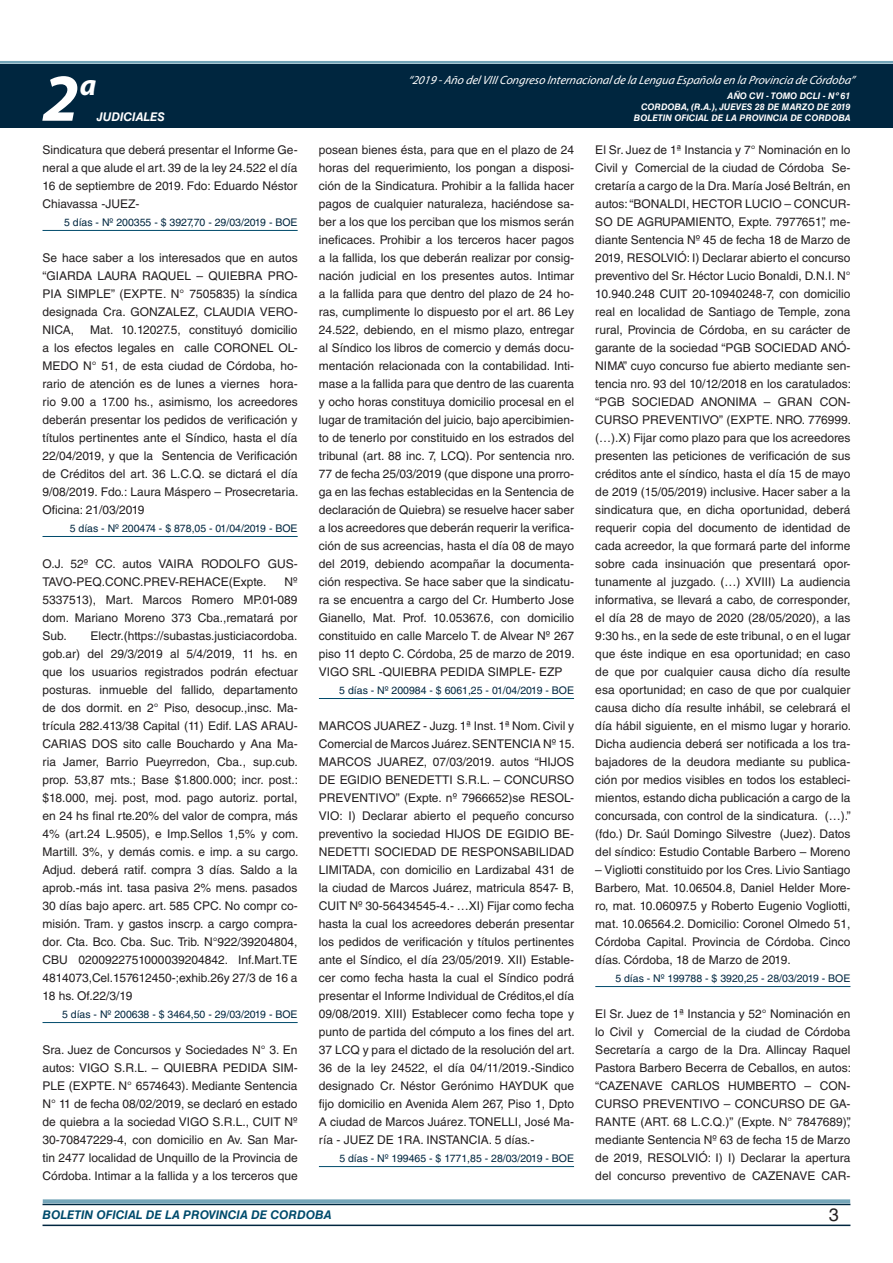
<style>
.page{position:relative;width:893px;height:1263px;background:#fff}
.page>*{position:absolute;margin:0;border:0;box-sizing:border-box;transform-origin:0 0}
.t1{font:italic 700 67.5px "Myriad Pro";color:#fff}
.t2{font:italic 700 30px "Myriad Pro";color:#fff}
.t3{font:18px "Helvetica LT Std";color:#231f20}
.t4{font:12px/18px "Helvetica LT Std";color:#231f20;text-align:justify}
.t5{font:italic 12px "Myriad Pro";color:#fff}
.t6{font:italic 700 12px "Helvetica LT Std";color:#004b6c}
.t7{font:italic 700 12px "Helvetica LT Std";color:#fff}
.t8{font:10.5px "Helvetica LT Std";color:#00263f}
.t9{font:italic 700 9px/10.8px "Helvetica LT Std";color:#fff;text-align:right}
</style>
<div class="page">
<div style="left:0;top:61px;width:893px;height:6px;background:#fff;opacity:.75"></div>
<div style="left:0;top:64px;width:893px;height:64px;background:#00263f"></div>
<hr style="left:43px;top:1224px;width:807px;height:2px;background:#00263f">
<div style="left:42px;top:1198px;width:809px;height:8px;background:#fff;opacity:.75"></div>
<hr style="left:43px;top:230px;width:255px;height:1px;background:#004b6c">
<hr style="left:43px;top:536px;width:255px;height:1px;background:#004b6c">
<hr style="left:43px;top:1022px;width:255px;height:1px;background:#004b6c">
<hr style="left:319px;top:698px;width:255px;height:1px;background:#004b6c">
<hr style="left:319px;top:1166px;width:255px;height:1px;background:#004b6c">
<hr style="left:595px;top:986px;width:255px;height:1px;background:#004b6c">
<h2 class="t2" style="left:80px;top:66px;width:18px">a</h2>
<p class="t5" style="left:408px;top:72px;width:448px">“2019 -Año delVIIICongreso Internacionalde la Lengua Esp añola en la Provincia de Córdoba”</p>
<h1 class="t1" style="left:43px;top:54px;width:38px">2</h1>
<p class="t9" style="left:641px;top:91px;width:211px">AÑO CVI - TOMO DCLI - Nº 61<br>CORDOBA, (R.A.), JUEVES 28 DE MARZO DE 2019</p>
<p class="t7" style="left:97px;top:110px;width:70px">JUDICIALES</p>
<p class="t9" style="left:634px;top:112px;width:218px">BOLETIN OFICIAL DE LA PROVINCIA DE CORDOBA</p>
<p class="t4" style="left:43px;top:141px;width:257px">Sindicatura que deberá presentar el Informe Ge&shy;neral a que alude el art. 39 de la ley 24.522 el día 16 de septiembre de 2019. Fdo: Eduardo Néstor Chiavassa -JUEZ-</p>
<p class="t8" style="left:64px;top:216px;width:235px">5 días - Nº 200355 - $ 3927,70 - 29/03/2019 - BOE</p>
<p class="t4" style="left:43px;top:249px;width:257px">Se hace saber a los interesados que en autos “GIARDA LAURA RAQUEL – QUIEBRA PRO-PIA SIMPLE” (EXPTE. N° 7505835) la síndica designada Cra. GONZALEZ, CLAUDIA VERO-NICA,</p>
<p class="t4" style="left:43px;top:321px;width:257px;text-indent:48px">Mat. 10.12027.5, constituyó domicilio a los efectos legales en calle CORONEL OL-MEDO N° 51, de esta ciudad de Córdoba, ho&shy;rario de atención es de lunes a viernes hora&shy;rio 9.00 a 17.00 hs., asimismo, los acreedores deberán presentar los pedidos de verificación y títulos pertinentes ante el Síndico, hasta el día 22/04/2019, y que la Sentencia de Verificación de Créditos del art. 36 L.C.Q. se dictará el día 9/08/2019. Fdo.: Laura Máspero – Prosecretaria.<br>Oficina: 21/03/2019</p>
<p class="t8" style="left:70px;top:522px;width:229px">5 días - Nº 200474 - $ 878,05 - 01/04/2019 - BOE</p>
<p class="t4" style="left:43px;top:555px;width:257px">O.J. 52º CC. autos VAIRA RODOLFO GUS-<br>TAVO-PEQ.CONC.PREV-REHACE(Expte.</p>
<p class="t4" style="left:43px;top:573px;width:257px;text-indent:242px">Nº 5337513), Mart. Marcos Romero MP.01-089 dom. Mariano Moreno 373 Cba.,rematará por Sub.</p>
<p class="t4" style="left:43px;top:627px;width:257px;text-indent:48px">Electr.(https://subastas.justiciacordoba. gob.ar) del 29/3/2019 al 5/4/2019, 11 hs. en que los usuarios registrados podrán efectuar posturas. inmueble del fallido, departamento de dos dormit. en 2° Piso, desocup.,insc. Ma&shy;trícula 282.413/38 Capital (11) Edif. LAS ARAU-CARIAS DOS sito calle Bouchardo y Ana Ma&shy;ria Jamer, Barrio Pueyrredon, Cba., sup.cub. prop. 53,87 mts.; Base $1.800.000; incr. post.: $18.000, mej. post, mod. pago autoriz. portal, en 24 hs final rte.20% del valor de compra, más 4% (art.24 L.9505), e Imp.Sellos 1,5% y com.<br>Martill. 3%, y demás comis. e imp. a su cargo.<br>Adjud. deberá ratif. compra 3 días. Saldo a la aprob.-más int. tasa pasiva 2% mens. pasados 30 días bajo aperc. art. 585 CPC. No compr co&shy;misión. Tram. y gastos inscrp. a cargo compra&shy;dor. Cta. Bco. Cba. Suc. Trib. N°922/39204804, CBU 0200922751000039204842. Inf.Mart.TE 4814073,Cel.157612450-;exhib.26y 27/3 de 16 a 18 hs. Of.22/3/19</p>
<p class="t8" style="left:62px;top:1008px;width:237px">5 días - Nº 200638 - $ 3464,50 - 29/03/2019 - BOE</p>
<p class="t4" style="left:43px;top:1041px;width:257px">Sra. Juez de Concursos y Sociedades N° 3. En autos: VIGO S.R.L. – QUIEBRA PEDIDA SIM-PLE (EXPTE. N° 6574643). Mediante Sentencia N° 11 de fecha 08/02/2019, se declaró en estado de quiebra a la sociedad VIGO S.R.L., CUIT Nº 30-70847229-4, con domicilio en Av. San Mar&shy;tin 2477 localidad de Unquillo de la Provincia de Córdoba. Intimar a la fallida y a los terceros que</p>
<p class="t4" style="left:319px;top:141px;width:257px">posean bienes ésta, para que en el plazo de 24 horas del requerimiento, los pongan a disposi&shy;ción de la Sindicatura. Prohibir a la fallida hacer pagos de cualquier naturaleza, haciéndose sa&shy;ber a los que los perciban que los mismos serán ineficaces. Prohibir a los terceros hacer pagos a la fallida, los que deberán realizar por consig&shy;nación judicial en los presentes autos. Intimar a la fallida para que dentro del plazo de 24 ho&shy;ras, cumplimente lo dispuesto por el art. 86 Ley 24.522, debiendo, en el mismo plazo, entregar al Síndico los libros de comercio y demás docu&shy;mentación relacionada con la contabilidad. Inti&shy;mase a la fallida para que dentro de las cuarenta y ocho horas constituya domicilio procesal en el lugar de tramitación del juicio, bajo apercibimien&shy;to de tenerlo por constituido en los estrados del tribunal (art. 88 inc. 7, LCQ). Por sentencia nro.<br>77 de fecha 25/03/2019 (que dispone una prorro&shy;ga en las fechas establecidas en la Sentencia de declaración de Quiebra) se resuelve hacer saber a los acreedores que deberán requerir la verifica&shy;ción de sus acreencias, hasta el día 08 de mayo del 2019, debiendo acompañar la documenta&shy;ción respectiva. Se hace saber que la sindicatu&shy;ra se encuentra a cargo del Cr. Humberto Jose Gianello, Mat. Prof. 10.05367.6, con domicilio constituido en calle Marcelo T. de Alvear Nº 267 piso 11 depto C. Córdoba, 25 de marzo de 2019.<br>VIGO SRL -QUIEBRA PEDIDA SIMPLE- EZP</p>
<p class="t8" style="left:339px;top:684px;width:236px">5 días - Nº 200984 - $ 6061,25 - 01/04/2019 - BOE</p>
<p class="t4" style="left:319px;top:717px;width:257px">MARCOS JUAREZ - Juzg. 1ª Inst. 1ª Nom. Civil y Comercial de Marcos Juárez. SENTENCIA Nº 15.<br>MARCOS JUAREZ, 07/03/2019. autos “HIJOS DE EGIDIO BENEDETTI S.R.L. – CONCURSO PREVENTIVO” (Expte. nº 7966652)se RESOL-VIO: I) Declarar abierto el pequeño concurso preventivo la sociedad HIJOS DE EGIDIO BE-NEDETTI SOCIEDAD DE RESPONSABILIDAD LIMITADA, con domicilio en Lardizabal 431 de la ciudad de Marcos Juárez, matricula 8547- B, CUIT Nº 30-56434545-4.- …XI) Fijar como fecha hasta la cual los acreedores deberán presentar los pedidos de verificación y títulos pertinentes ante el Síndico, el día 23/05/2019. XII) Estable&shy;cer como fecha hasta la cual el Síndico podrá presentar el Informe Individual de Créditos,el día 09/08/2019. XIII) Establecer como fecha tope y punto de partida del cómputo a los fines del art.<br>37 LCQ y para el dictado de la resolución del art.<br>36 de la ley 24522, el día 04/11/2019.-Sindico designado Cr. Néstor Gerónimo HAYDUK que fijo domicilio en Avenida Alem 267, Piso 1, Dpto A ciudad de Marcos Juárez. TONELLI, José Ma&shy;ría - JUEZ DE 1RA. INSTANCIA. 5 días.-</p>
<p class="t8" style="left:339px;top:1152px;width:236px">5 días - Nº 199465 - $ 1771,85 - 28/03/2019 - BOE</p>
<p class="t4" style="left:595px;top:141px;width:257px">El Sr. Juez de 1ª Instancia y 7° Nominación en lo Civil y Comercial de la ciudad de Córdoba Se&shy;cretaría a cargo de la Dra. María José Beltrán, en autos: “BONALDI, HECTOR LUCIO – CONCUR-SO DE AGRUPAMIENTO, Expte. 7977651”, me&shy;diante Sentencia Nº 45 de fecha 18 de Marzo de 2019, RESOLVIÓ: I) Declarar abierto el concurso preventivo del Sr. Héctor Lucio Bonaldi, D.N.I. N° 10.940.248 CUIT 20-10940248-7, con domicilio real en localidad de Santiago de Temple, zona rural, Provincia de Córdoba, en su carácter de garante de la sociedad “PGB SOCIEDAD ANÓ-NIMA” cuyo concurso fue abierto mediante sen&shy;tencia nro. 93 del 10/12/2018 en los caratulados: “PGB SOCIEDAD ANONIMA – GRAN CON-CURSO PREVENTIVO” (EXPTE. NRO. 776999. (…).X) Fijar como plazo para que los acreedores presenten las peticiones de verificación de sus créditos ante el síndico, hasta el día 15 de mayo de 2019 (15/05/2019) inclusive. Hacer saber a la sindicatura que, en dicha oportunidad, deberá requerir copia del documento de identidad de cada acreedor, la que formará parte del informe sobre cada insinuación que presentará opor&shy;tunamente al juzgado. (…) XVIII) La audiencia informativa, se llevará a cabo, de corresponder, el día 28 de mayo de 2020 (28/05/2020), a las 9:30 hs., en la sede de este tribunal, o en el lugar que éste indique en esa oportunidad; en caso de que por cualquier causa dicho día resulte esa oportunidad; en caso de que por cualquier causa dicho día resulte inhábil, se celebrará el día hábil siguiente, en el mismo lugar y horario.<br>Dicha audiencia deberá ser notificada a los tra&shy;bajadores de la deudora mediante su publica&shy;ción por medios visibles en todos los estableci&shy;mientos, estando dicha publicación a cargo de la concursada, con control de la sindicatura. (…).” (fdo.) Dr. Saúl Domingo Silvestre (Juez). Datos del síndico: Estudio Contable Barbero – Moreno</p>
<p class="t4" style="left:595px;top:861px;width:257px">– Vigliotti constituido por los Cres. Livio Santiago Barbero, Mat. 10.06504.8, Daniel Helder More&shy;ro, mat. 10.06097.5 y Roberto Eugenio Vogliotti, mat. 10.06564.2. Domicilio: Coronel Olmedo 51, Córdoba Capital. Provincia de Córdoba. Cinco días. Córdoba, 18 de Marzo de 2019.</p>
<p class="t8" style="left:615px;top:972px;width:237px">5 días - Nº 199788 - $ 3920,25 - 28/03/2019 - BOE</p>
<p class="t4" style="left:595px;top:1005px;width:257px">El Sr. Juez de 1ª Instancia y 52° Nominación en lo Civil y Comercial de la ciudad de Córdoba Secretaría a cargo de la Dra. Allincay Raquel Pastora Barbero Becerra de Ceballos, en autos: “CAZENAVE CARLOS HUMBERTO – CON-CURSO PREVENTIVO – CONCURSO DE GA-RANTE (ART. 68 L.C.Q.)” (Expte. N° 7847689)”, mediante Sentencia Nº 63 de fecha 15 de Marzo de 2019, RESOLVIÓ: I) I) Declarar la apertura del concurso preventivo de CAZENAVE CAR-</p>
<p class="t6" style="left:43px;top:1208px;width:290px">BOLETIN OFICIAL DE LA PROVINCIA DE CORDOBA</p>
<h3 class="t3" style="left:829px;top:1204px;width:12px">3</h3>
</div>
